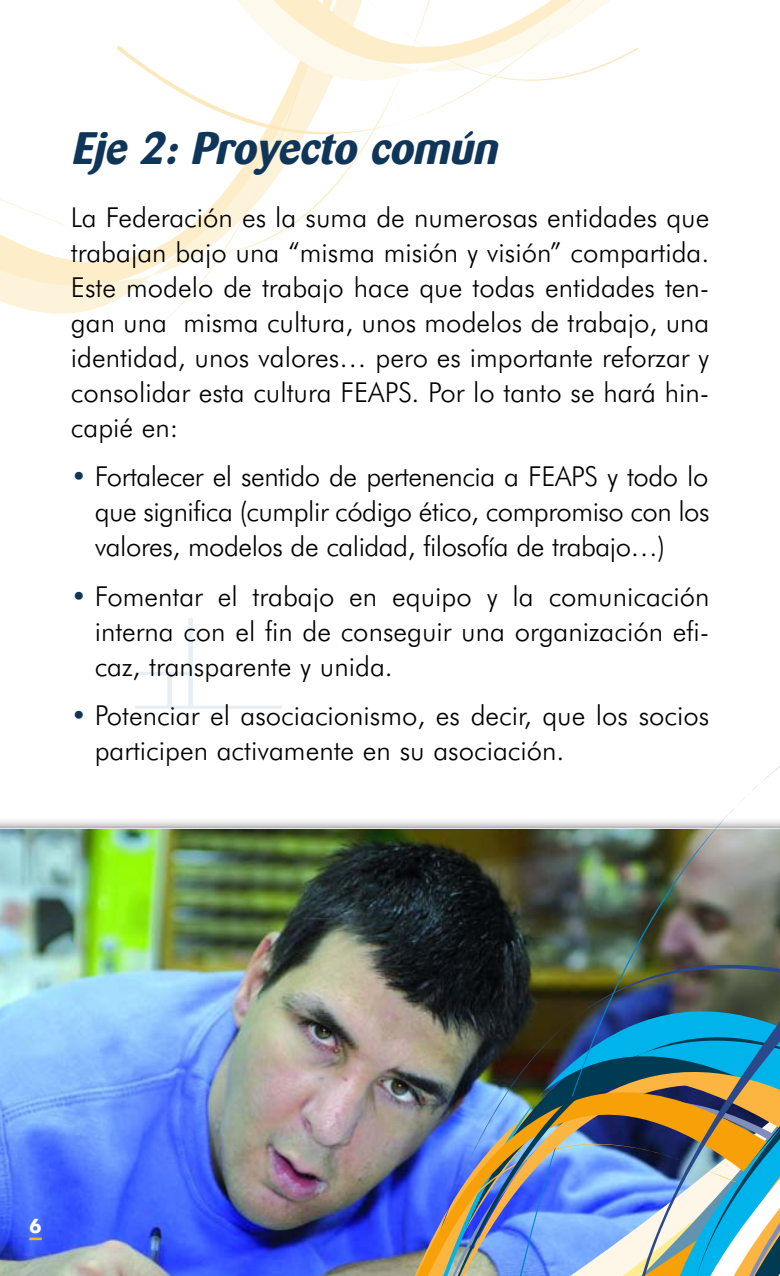
<style>
.page{position:relative;width:780px;height:1276px;background:#fff}
.page>*{position:absolute;margin:0;border:0;box-sizing:border-box;transform-origin:0 0}
.t1{font:italic 700 45px "Barmeno";color:#0f3659}
.t2{font:300 27.5px/35px "Futura BT";color:#000;text-align:justify}
.t3{font:700 20px "Futura BT";color:#fff}
.s1{color:#0f3659}
</style>
<div class="page">
<img style="left:0;top:829px;width:494px;height:447px">
<svg style="left:51px;top:1163px;width:121px;height:113px"></svg>
<img style="left:172px;top:1125px;width:173px;height:151px">
<svg style="left:383px;top:944px;width:111px;height:128px;fill:#13171b"></svg>
<svg style="left:345px;top:1105px;width:9px;height:171px"></svg>
<img style="left:494px;top:766px;width:286px;height:242px">
<img style="left:354px;top:1072px;width:48px;height:204px">
<img style="left:402px;top:1008px;width:199px;height:268px">
<img style="left:601px;top:935px;width:179px;height:120px">
<img style="left:412px;top:1055px;width:368px;height:221px">
<svg style="left:135px;top:705px;width:147px;height:4px"></svg>
<hr style="left:189px;top:618px;width:3px;height:89px;background:#e8eef2">
<hr style="left:168px;top:672px;width:3px;height:35px;background:#e8eef2">
<svg style="left:135px;top:671px;width:54px;height:4px"></svg>
<svg style="left:0;top:171px;width:348px;height:136px"></svg>
<svg style="left:117px;top:45px;width:270px;height:126px"></svg>
<svg style="left:250px;top:72px;width:336px;height:54px"></svg>
<svg style="left:172px;top:0;width:465px;height:72px"></svg>
<svg style="left:29px;top:1237px;width:13px;height:3px"></svg>
<h1 class="t1" style="left:71px;top:125px;width:438px">Eje 2: Proyecto común</h1>
<p class="t2" style="left:71px;top:202px;width:640px">La Federación es la suma de numerosas entidades que trabajan bajo una “misma misión y visión” compartida.<br>Este modelo de trabajo hace que todas entidades ten&shy;gan una misma cultura, unos modelos de trabajo, una identidad, unos valores… pero es importante reforzar y consolidar esta cultura FEAPS. Por lo tanto se hará hin&shy;capié en:</p>
<p class="t2" style="left:95px;top:461px;width:616px;text-indent:-24px"><span class="s1">•</span> Fortalecer el sentido de pertenencia a FEAPS y todo lo que significa (cumplir código ético, compromiso con los valores, modelos de calidad, filosofía de trabajo…)</p>
<p class="t2" style="left:95px;top:581px;width:616px;text-indent:-24px"><span class="s1">•</span> Fomentar el trabajo en equipo y la comunicación interna con el fin de conseguir una organización efi&shy;caz, transparente y unida.</p>
<p class="t2" style="left:95px;top:700px;width:616px;text-indent:-24px"><span class="s1">•</span> Potenciar el asociacionismo, es decir, que los socios participen activamente en su asociación.</p>
<p class="t3" style="left:29px;top:1217px;width:14px">6</p>
</div>
